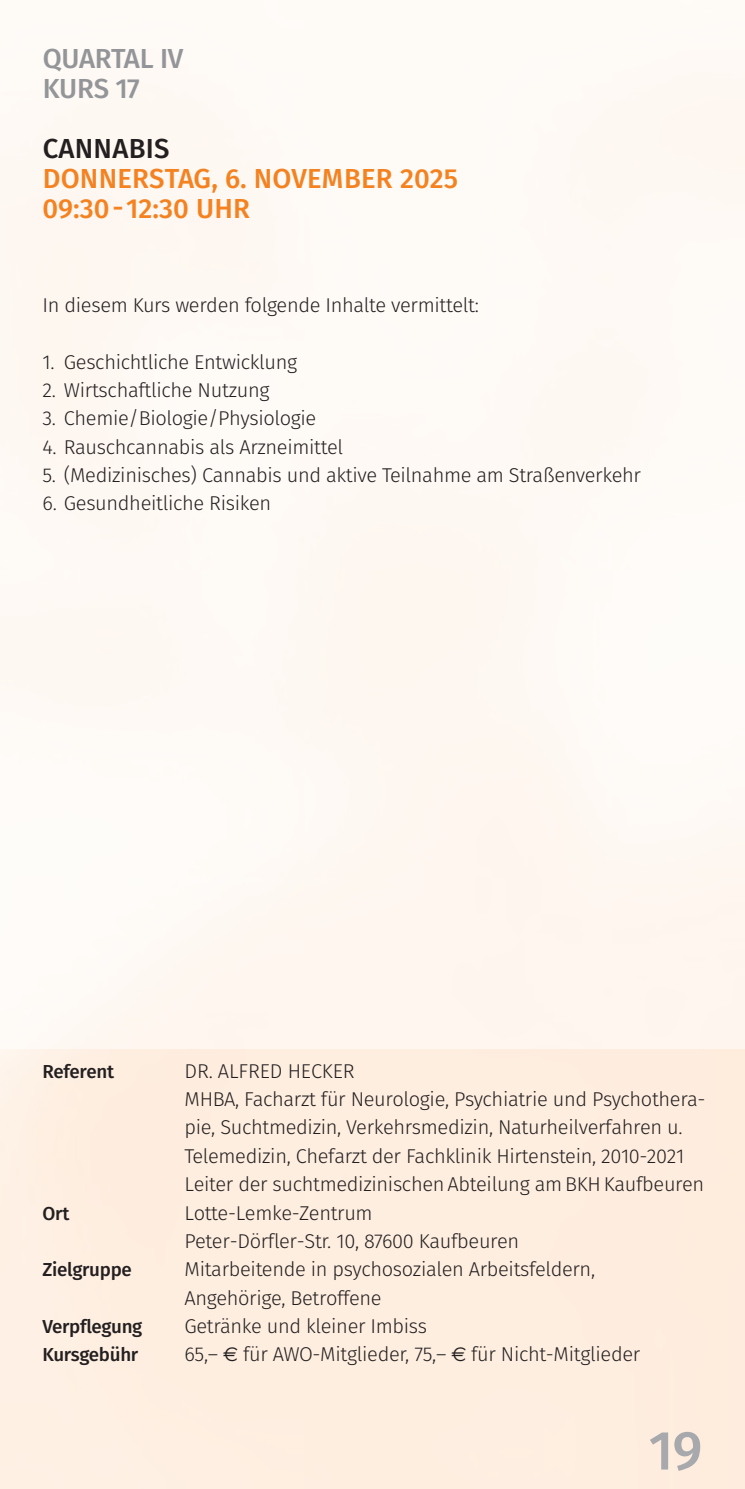
<style>
.page{position:relative;width:745px;height:1489px;background:#fff}
.page>*{position:absolute;margin:0;border:0;box-sizing:border-box;transform-origin:0 0}
.t1{font:500 55px "Fira Sans";color:#a8a9ad}
.t2{font:500 27.5px "Fira Sans";letter-spacing:.01em;color:#f58220}
.t3{font:500 27.5px "Fira Sans";letter-spacing:-.01em;color:#939598}
.t4{font:500 27.5px "Fira Sans";letter-spacing:.01em;color:#231f20}
.t5{font:300 20px/28.2px "Fira Sans";letter-spacing:-.015em;color:#231f20}
.t6{font:500 18.75px "Fira Sans";letter-spacing:-.015em;color:#231f20}
.s1{font-family:"Euro Sans";font-weight:400}
</style>
<div class="page">
<div style="left:0;top:1049px;width:744px;height:439px;background:#feeee0"></div>
<p class="t3" style="left:43px;top:47px;width:142px">QUARTAL IV</p>
<p class="t3" style="left:43px;top:78px;width:99px">KURS 17</p>
<p class="t4" style="left:43px;top:137px;width:128px">CANNABIS</p>
<p class="t2" style="left:43px;top:167px;width:416px">DONNERSTAG, 6. NOVEMBER 2025</p>
<p class="t2" style="left:42px;top:198px;width:209px">09:30-12:30 UHR</p>
<p class="t5" style="left:43px;top:292px;width:437px">In diesem Kurs werden folgende Inhalte vermittelt:</p>
<p class="t5" style="left:43px;top:349px;width:256px">1. Geschichtliche Entwicklung</p>
<p class="t5" style="left:43px;top:377px;width:228px">2. Wirtschaftliche Nutzung</p>
<p class="t5" style="left:43px;top:406px;width:275px">3. Chemie/Biologie/Physiologie</p>
<p class="t5" style="left:43px;top:434px;width:302px">4. Rauschcannabis als Arzneimittel</p>
<p class="t5" style="left:43px;top:462px;width:599px">5. (Medizinisches) Cannabis und aktive Teilnahme am Straßenverkehr</p>
<p class="t5" style="left:43px;top:491px;width:230px">6. Gesundheitliche Risiken</p>
<p class="t6" style="left:43px;top:1063px;width:73px">Referent</p>
<p class="t6" style="left:43px;top:1205px;width:29px">Ort</p>
<p class="t6" style="left:43px;top:1261px;width:91px">Zielgruppe</p>
<p class="t6" style="left:43px;top:1318px;width:101px">Verpflegung</p>
<p class="t6" style="left:43px;top:1347px;width:97px">Kursgebühr</p>
<p class="t5" style="left:184px;top:1058px;width:171px">DR. ALFRED HECKER</p>
<p class="t5" style="left:184px;top:1086px;width:522px">MHBA, Facharzt für Neurologie, Psychiatrie und Psychothera&shy;pie, Suchtmedizin, Verkehrsmedizin, Naturheilverfahren u.<br>Telemedizin, Chefarzt der Fachklinik Hirtenstein, 2010-2021<br>Leiter der suchtmedizinischen Abteilung am BKH Kaufbeuren</p>
<p class="t5" style="left:184px;top:1199px;width:190px">Lotte-Lemke-Zentrum</p>
<p class="t5" style="left:184px;top:1228px;width:336px">Peter-Dörfler-Str. 10, 87600 Kaufbeuren</p>
<p class="t5" style="left:184px;top:1256px;width:412px">Mitarbeitende in psychosozialen Arbeitsfeldern,</p>
<p class="t5" style="left:184px;top:1284px;width:199px">Angehörige, Betroffene</p>
<p class="t5" style="left:184px;top:1313px;width:244px">Getränke und kleiner Imbiss</p>
<p class="t5" style="left:184px;top:1341px;width:457px">65,– <span class="s1">€</span> für AWO-Mitglieder, 75,– <span class="s1">€</span> für Nicht-Mitglieder</p>
<p class="t1" style="left:648px;top:1427px;width:55px">19</p>
</div>
